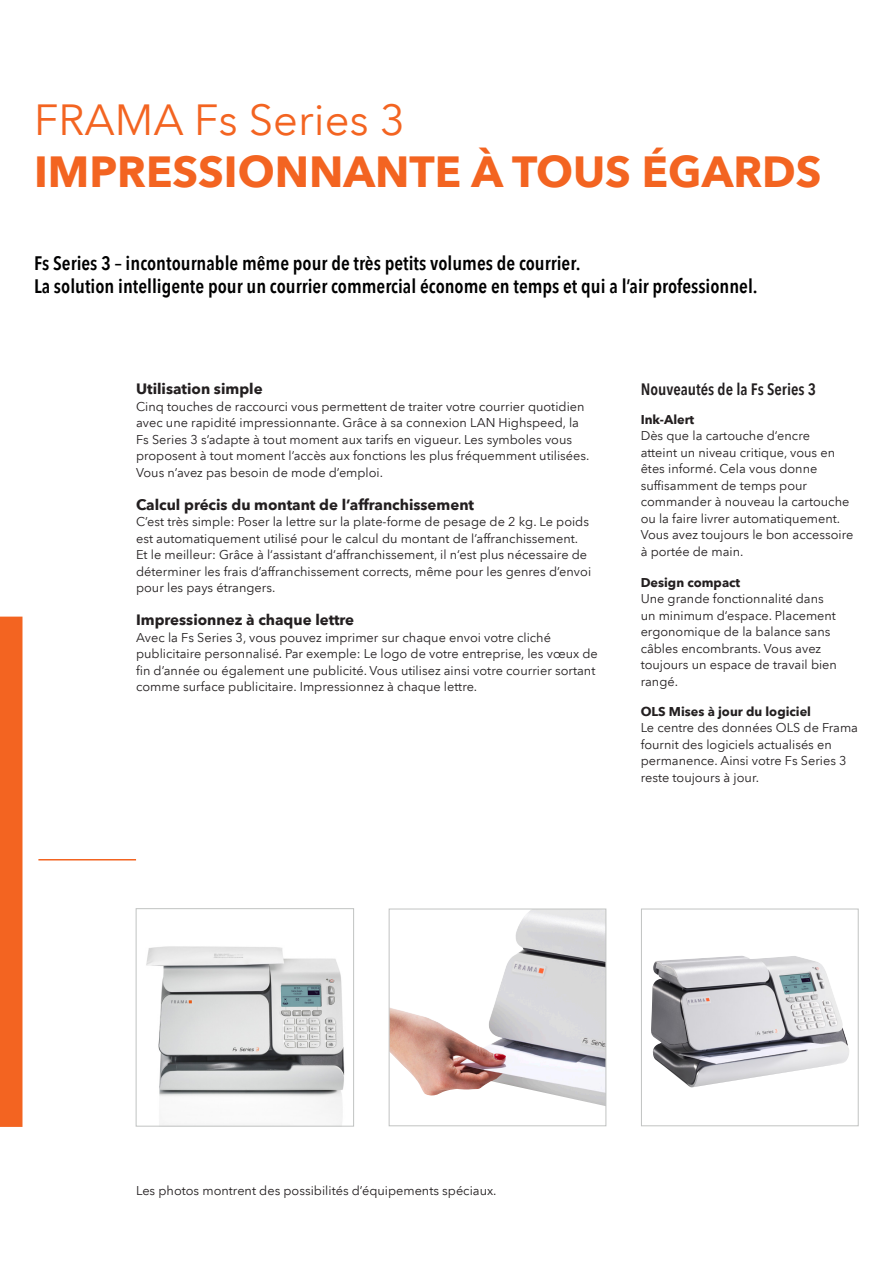
<style>
.page{position:relative;width:893px;height:1263px;background:#fff}
.page>*{position:absolute;margin:0;border:0;box-sizing:border-box;transform-origin:0 0}
.Überschrift{font:700 43.5px "Avenir Next LT Pro";color:#f36421}
.Überschrift-2{font:43.5px "Avenir Next LT Pro";color:#f36421}
.Seitentitel{font:600 condensed 19.5px "Avenir Next LT Pro";color:#000001}
.Bildunterschrift_orange{font:600 condensed 16.5px "Avenir Next LT Pro";color:#231f20}
.Fliesstext{font:700 15px "Avenir Next LT Pro";color:#231f20}
.Fliesstext-2{font:12.75px/16.5px "Avenir Next LT Pro";color:#231f20}
.Bildunterschrift_Disclaimer{font:12.75px "Avenir Next LT Pro";color:#231f20}
.Fliesstext-3{font:700 12.75px "Avenir Next LT Pro";color:#231f20}
</style>
<div class="page">
<div style="left:0;top:617px;width:22px;height:510px;background:#f36421"></div>
<hr style="left:38px;top:859px;width:98px;height:1px;background:#f36421">
<img style="left:651px;top:956px;width:198px;height:131px">
<div style="left:641px;top:909px;width:217px;height:217px;border:1px solid #c1c3c2"></div>
<img style="left:391px;top:911px;width:213px;height:195px">
<div style="left:389px;top:909px;width:217px;height:217px;border:1px solid #c1c3c2"></div>
<img style="left:146px;top:946px;width:199px;height:178px">
<div style="left:136px;top:908px;width:218px;height:218px;border:1px solid #c1c3c2"></div>
<p class="Überschrift-2" style="left:34px;top:94px;width:372px">FRAMA Fs Series 3</p>
<p class="Überschrift" style="left:34px;top:145px;width:789px">IMPRESSIONNANTE À TOUS ÉGARDS</p>
<p class="Seitentitel" style="left:34px;top:251px;width:548px">Fs Series 3 – incontournable même pour de très petits volumes de courrier.</p>
<p class="Seitentitel" style="left:34px;top:275px;width:725px">La solution intelligente pour un courrier commercial économe en temps et qui a l’air professionnel.</p>
<p class="Fliesstext" style="left:136px;top:380px;width:128px">Utilisation simple</p>
<p class="Fliesstext-2" style="left:136px;top:398px;width:455px">Cinq touches de raccourci vous permettent de traiter votre courrier quotidien avec une rapidité impressionnante. Grâce à sa connexion LAN Highspeed, la Fs Series 3 s’adapte à tout moment aux tarifs en vigueur. Les symboles vous proposent à tout moment l’accès aux fonctions les plus fréquemment utilisées.<br>Vous n’avez pas besoin de mode d’emploi.</p>
<p class="Fliesstext" style="left:136px;top:495px;width:339px">Calcul précis du montant de l’affranchissement</p>
<p class="Fliesstext-2" style="left:136px;top:513px;width:457px">C’est très simple: Poser la lettre sur la plate-forme de pesage de 2 kg. Le poids est automatiquement utilisé pour le calcul du montant de l’affranchissement.<br>Et le meilleur: Grâce à l‘assistant d‘affranchissement, il n‘est plus nécessaire de déterminer les frais d’affranchissement corrects, même pour les genres d’envoi pour les pays étrangers.</p>
<p class="Fliesstext" style="left:136px;top:611px;width:220px">Impressionnez à chaque lettre</p>
<p class="Fliesstext-2" style="left:136px;top:629px;width:463px">Avec la Fs Series 3, vous pouvez imprimer sur chaque envoi votre cliché publicitaire personnalisé. Par exemple: Le logo de votre entreprise, les vœux de fin d’année ou également une publicité. Vous utilisez ainsi votre courrier sortant comme surface publicitaire. Impressionnez à chaque lettre.</p>
<p class="Bildunterschrift_orange" style="left:641px;top:379px;width:177px">Nouveautés de la Fs Series 3</p>
<p class="Fliesstext-3" style="left:641px;top:412px;width:55px">Ink-Alert</p>
<p class="Fliesstext-2" style="left:641px;top:428px;width:214px">Dès que la cartouche d‘encre<br>atteint un niveau critique, vous en êtes informé. Cela vous donne suffisamment de temps pour commander à nouveau la cartouche ou la faire livrer automatiquement.<br>Vous avez toujours le bon accessoire à portée de main.</p>
<p class="Fliesstext-3" style="left:641px;top:574px;width:101px">Design compact</p>
<p class="Fliesstext-2" style="left:641px;top:590px;width:198px">Une grande fonctionnalité dans un minimum d‘espace. Placement ergonomique de la balance sans câbles encombrants. Vous avez toujours un espace de travail bien rangé.</p>
<p class="Fliesstext-3" style="left:641px;top:704px;width:172px">OLS Mises à jour du logiciel</p>
<p class="Fliesstext-2" style="left:641px;top:720px;width:219px">Le centre des données OLS de Frama fournit des logiciels actualisés en permanence. Ainsi votre Fs Series 3 reste toujours à jour.</p>
<p class="Bildunterschrift_Disclaimer" style="left:136px;top:1183px;width:362px">Les photos montrent des possibilités d’équipements spéciaux.</p>
</div>
